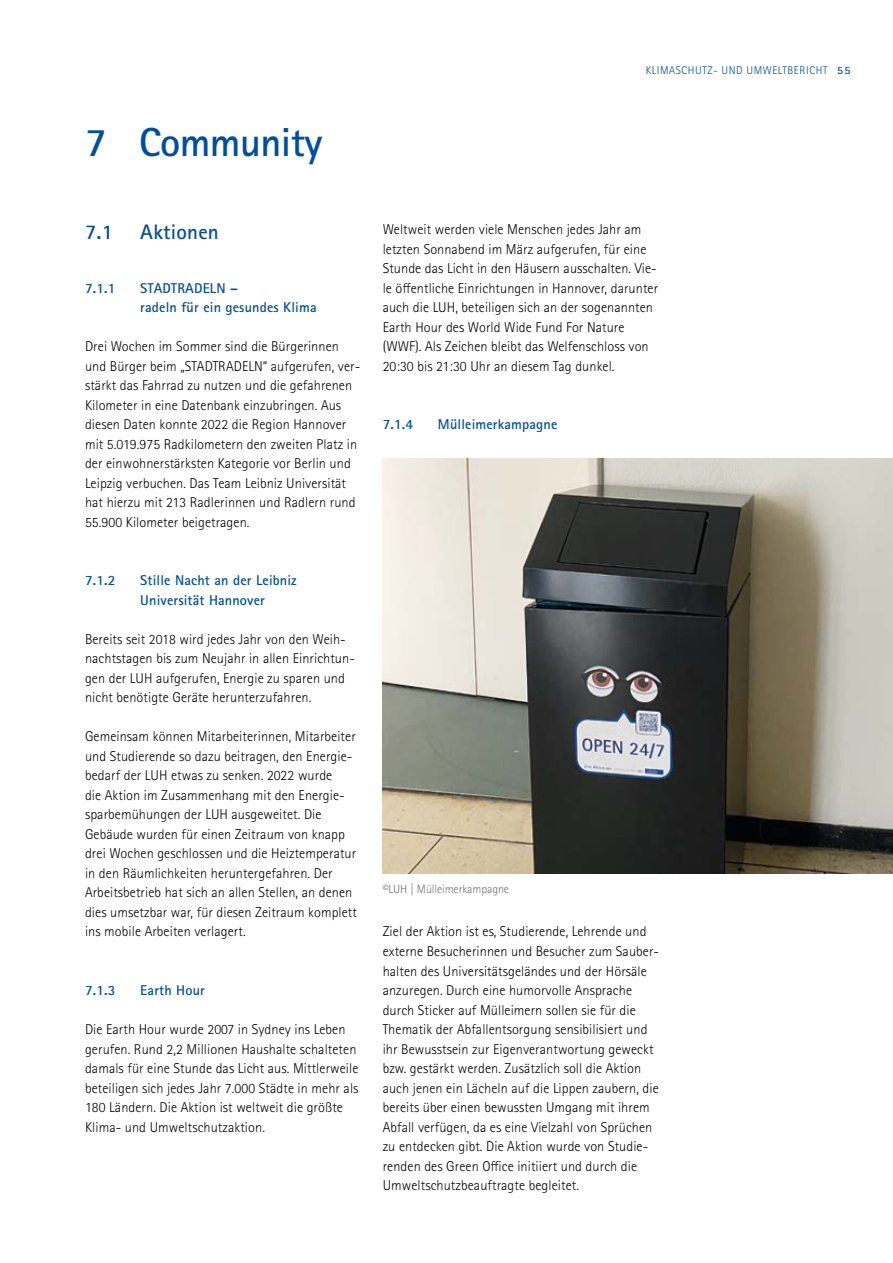
<style>
.page{position:relative;width:893px;height:1263px;background:#fff}
.page>*{position:absolute;margin:0;border:0;box-sizing:border-box;transform-origin:0 0}
.t1{font:700 40.5px "Rotis Sans Serif Std";letter-spacing:-.015em;color:#004f9f}
.t2{font:700 21px "Rotis Sans Serif Std";letter-spacing:.01em;color:#004f9f}
.t3{font:300 14.25px/19.5px "Rotis Sans Serif Std";letter-spacing:.005em;color:#000}
.t4{font:700 14.25px/19.5px "Rotis Sans Serif Std";letter-spacing:.01em;color:#004f9f}
.t5{font:300 12px "Rotis Sans Serif Std";letter-spacing:-.005em;color:#706f6f}
.t6{font:300 11.25px "Rotis Sans Serif Std";letter-spacing:.05em;color:#004f9f}
.t7{font:700 11.25px "Rotis Sans Serif Std";color:#004f9f}
</style>
<div class="page">
<img style="left:383px;top:459px;width:510px;height:414px">
<p class="t1" style="left:85px;top:117px;width:239px">7 Community</p>
<p class="t6" style="left:646px;top:63px;width:183px">KLIMASCHUTZ- UND UMWELTBERICHT</p>
<p class="t7" style="left:837px;top:63px;width:15px">55</p>
<p class="t2" style="left:85px;top:219px;width:30px">7.1</p>
<p class="t2" style="left:140px;top:219px;width:80px">Aktionen</p>
<p class="t4" style="left:85px;top:278px;width:32px">7.1.1</p>
<p class="t4" style="left:140px;top:278px;width:99px">STADTRADELN –</p>
<p class="t4" style="left:140px;top:298px;width:178px">radeln für ein gesundes Klima</p>
<p class="t3" style="left:85px;top:337px;width:277px">Drei Wochen im Sommer sind die Bürgerinnen und Bürger beim „STADTRADELN“ aufgerufen, ver&shy;stärkt das Fahrrad zu nutzen und die gefahrenen Kilometer in eine Datenbank einzubringen. Aus diesen Daten konnte 2022 die Region Hannover mit 5.019.975 Radkilometern den zweiten Platz in der einwohnerstärksten Kategorie vor Berlin und Leipzig verbuchen. Das Team Leibniz Universität hat hierzu mit 213 Radlerinnen und Radlern rund 55.900 Kilometer beigetragen.</p>
<p class="t4" style="left:85px;top:571px;width:32px">7.1.2</p>
<p class="t4" style="left:140px;top:571px;width:158px">Stille Nacht an der Leibniz<br>Universität Hannover</p>
<p class="t3" style="left:85px;top:630px;width:271px">Bereits seit 2018 wird jedes Jahr von den Weih&shy;nachtstagen bis zum Neujahr in allen Einrichtun&shy;gen der LUH aufgerufen, Energie zu sparen und nicht benötigte Geräte herunterzufahren.</p>
<p class="t3" style="left:85px;top:727px;width:273px">Gemeinsam können Mitarbeiterinnen, Mitarbeiter und Studierende so dazu beitragen, den Energie&shy;bedarf der LUH etwas zu senken. 2022 wurde<br>die Aktion im Zusammenhang mit den Energie&shy;sparbemühungen der LUH ausgeweitet. Die Gebäude wurden für einen Zeitraum von knapp drei Wochen geschlossen und die Heiztemperatur in den Räumlichkeiten heruntergefahren. Der Arbeitsbetrieb hat sich an allen Stellen, an denen dies umsetzbar war, für diesen Zeitraum komplett ins mobile Arbeiten verlagert.</p>
<p class="t4" style="left:85px;top:980px;width:32px">7.1.3</p>
<p class="t4" style="left:140px;top:980px;width:66px">Earth Hour</p>
<p class="t3" style="left:85px;top:1020px;width:275px">Die Earth Hour wurde 2007 in Sydney ins Leben gerufen. Rund 2,2 Millionen Haushalte schalteten damals für eine Stunde das Licht aus. Mittlerweile beteiligen sich jedes Jahr 7.000 Städte in mehr als 180 Ländern. Die Aktion ist weltweit die größte Klima- und Umweltschutzaktion.</p>
<p class="t3" style="left:383px;top:220px;width:277px">Weltweit werden viele Menschen jedes Jahr am letzten Sonnabend im März aufgerufen, für eine Stunde das Licht in den Häusern ausschalten. Vie&shy;le öffentliche Einrichtungen in Hannover, darunter auch die LUH, beteiligen sich an der sogenannten Earth Hour des World Wide Fund For Nature (WWF). Als Zeichen bleibt das Welfenschloss von 20:30 bis 21:30 Uhr an diesem Tag dunkel.</p>
<p class="t4" style="left:383px;top:415px;width:32px">7.1.4</p>
<p class="t4" style="left:438px;top:415px;width:121px">Mülleimerkampagne</p>
<p class="t5" style="left:383px;top:882px;width:128px">©LUH | Mülleimerkampagne</p>
<p class="t3" style="left:383px;top:922px;width:278px">Ziel der Aktion ist es, Studierende, Lehrende und externe Besucherinnen und Besucher zum Sauber&shy;halten des Universitätsgeländes und der Hörsäle anzuregen. Durch eine humorvolle Ansprache durch Sticker auf Mülleimern sollen sie für die Thematik der Abfallentsorgung sensibilisiert und ihr Bewusstsein zur Eigenverantwortung geweckt bzw. gestärkt werden. Zusätzlich soll die Aktion auch jenen ein Lächeln auf die Lippen zaubern, die bereits über einen bewussten Umgang mit ihrem Abfall verfügen, da es eine Vielzahl von Sprüchen zu entdecken gibt. Die Aktion wurde von Studie&shy;renden des Green Office initiiert und durch die Umweltschutzbeauftragte begleitet.</p>
</div>
